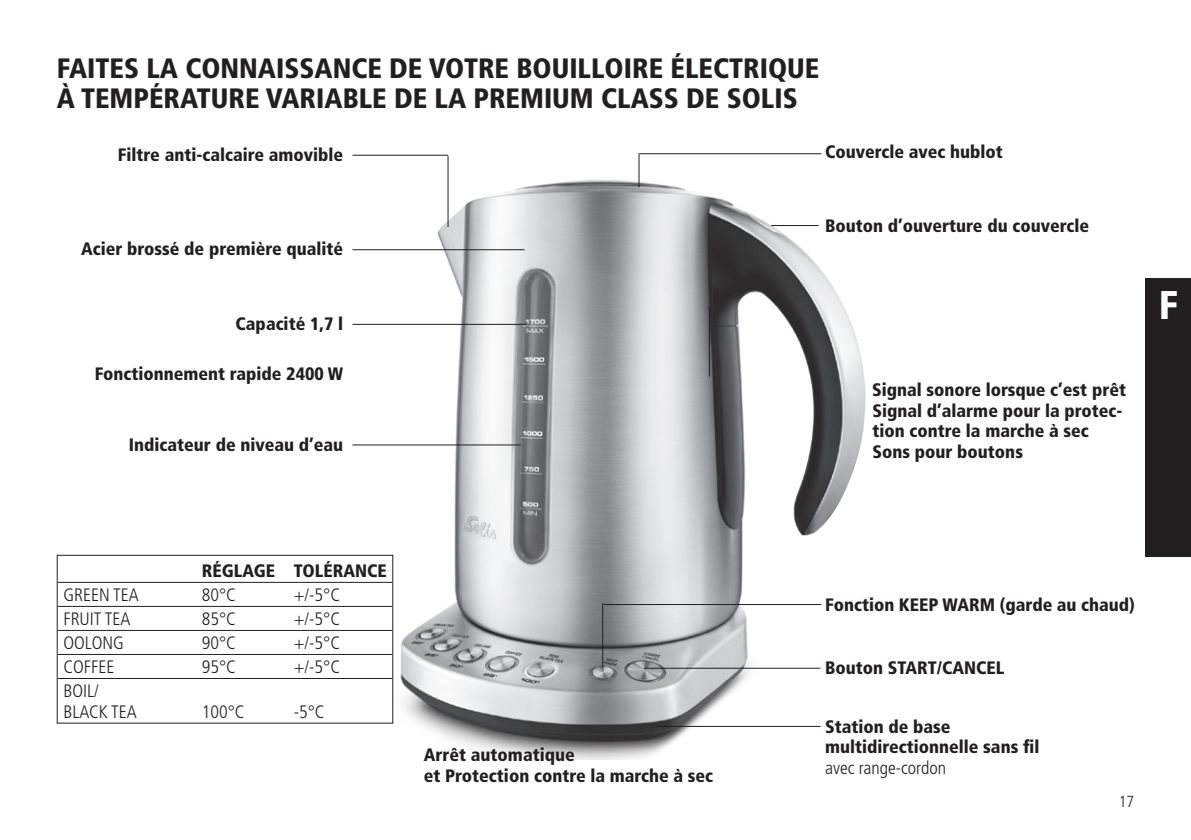
<style>
.page{position:relative;width:1191px;height:840px;background:#fff}
.page>*{position:absolute;margin:0;border:0;box-sizing:border-box;transform-origin:0 0}
.t1{font:900 condensed 40px "Frutiger";color:#fff}
.t2{font:900 condensed 28px/30px "Frutiger";color:#231f20}
.t3{font:900 condensed 18px/20.6px "Frutiger";color:#231f20}
.t4{font:300 condensed 18px/20.6px "Frutiger";color:#231f20}
.t5{font:300 condensed 16px "Frutiger";color:#231f20}
.s1{font-weight:300}
</style>
<div class="page">
<div style="left:1145px;top:278px;width:46px;height:278px;background:#231f20"></div>
<img style="left:318px;top:173px;width:548px;height:585px">
<hr style="left:58px;top:581px;width:334px;height:1px;background:#231f20">
<hr style="left:58px;top:605px;width:334px;height:1px;background:#231f20">
<hr style="left:58px;top:629px;width:334px;height:1px;background:#231f20">
<hr style="left:58px;top:653px;width:334px;height:1px;background:#231f20">
<hr style="left:58px;top:677px;width:334px;height:1px;background:#231f20">
<div style="left:57px;top:554px;width:336px;height:169px;border:1px solid #231f20"></div>
<hr style="left:352px;top:249px;width:172px;height:1px;background:#231f20">
<hr style="left:352px;top:323px;width:174px;height:1px;background:#231f20">
<hr style="left:352px;top:444px;width:168px;height:1px;background:#231f20">
<hr style="left:447px;top:156px;width:1px;height:71px;background:#231f20">
<hr style="left:352px;top:155px;width:96px;height:1px;background:#231f20">
<hr style="left:638px;top:153px;width:1px;height:34px;background:#231f20">
<hr style="left:639px;top:153px;width:182px;height:1px;background:#231f20">
<hr style="left:771px;top:225px;width:47px;height:1px;background:#231f20">
<hr style="left:643px;top:667px;width:177px;height:1px;background:#231f20">
<hr style="left:709px;top:306px;width:1px;height:70px;background:#231f20">
<hr style="left:602px;top:602px;width:1px;height:65px;background:#231f20">
<hr style="left:604px;top:603px;width:217px;height:1px;background:#231f20">
<hr style="left:656px;top:725px;width:164px;height:1px;background:#231f20">
<p class="t2" style="left:57px;top:53px;width:764px">FAITES LA CONNAISSANCE DE VOTRE BOUILLOIRE ÉLECTRIQUE<br>À TEMPÉRATURE VARIABLE DE LA PREMIUM CLASS DE SOLIS</p>
<p class="t3" style="left:118px;top:144px;width:227px">Filtre anti-calcaire amovible</p>
<p class="t3" style="left:825px;top:141px;width:179px">Couvercle avec hublot</p>
<p class="t3" style="left:81px;top:238px;width:263px">Acier brossé de première qualité</p>
<p class="t3" style="left:236px;top:313px;width:109px">Capacité 1,7 l</p>
<p class="t3" style="left:95px;top:363px;width:250px">Fonctionnement rapide 2400 W</p>
<p class="t3" style="left:129px;top:434px;width:216px">Indicateur de niveau d’eau</p>
<p class="t3" style="left:825px;top:215px;width:265px">Bouton d’ouverture du couvercle</p>
<p class="t3" style="left:872px;top:379px;width:255px">Signal sonore lorsque c’est prêt<br>Signal d’alarme pour la protec&shy;tion contre la marche à sec<br>Sons pour boutons</p>
<p class="t1" style="left:1158px;top:281px;width:21px">F</p>
<p class="t3" style="left:202px;top:560px;width:187px">RÉGLAGE TOLÉRANCE</p>
<p class="t4" style="left:63px;top:584px;width:77px">GREEN TEA</p>
<p class="t4" style="left:202px;top:584px;width:36px">80°C</p>
<p class="t4" style="left:294px;top:584px;width:48px">+/-5°C</p>
<p class="t4" style="left:63px;top:608px;width:69px">FRUIT TEA</p>
<p class="t4" style="left:202px;top:608px;width:36px">85°C</p>
<p class="t4" style="left:294px;top:608px;width:48px">+/-5°C</p>
<p class="t4" style="left:63px;top:632px;width:62px">OOLONG</p>
<p class="t4" style="left:202px;top:632px;width:36px">90°C</p>
<p class="t4" style="left:294px;top:632px;width:48px">+/-5°C</p>
<p class="t4" style="left:63px;top:656px;width:52px">COFFEE</p>
<p class="t4" style="left:202px;top:656px;width:36px">95°C</p>
<p class="t4" style="left:294px;top:656px;width:48px">+/-5°C</p>
<p class="t4" style="left:63px;top:680px;width:75px">BOIL/<br>BLACK TEA</p>
<p class="t4" style="left:202px;top:701px;width:44px">100°C</p>
<p class="t4" style="left:294px;top:701px;width:32px">-5°C</p>
<p class="t3" style="left:424px;top:744px;width:291px">Arrêt automatique<br>et Protection contre la marche à sec</p>
<p class="t3" style="left:825px;top:593px;width:311px">Fonction KEEP WARM (garde au chaud)</p>
<p class="t3" style="left:825px;top:656px;width:181px">Bouton START/CANCEL</p>
<p class="t3" style="left:825px;top:716px;width:216px">Station de base multidirectionnelle sans fil <span class="s1">avec range-cordon</span></p>
<p class="t5" style="left:1118px;top:791px;width:17px">17</p>
</div>
